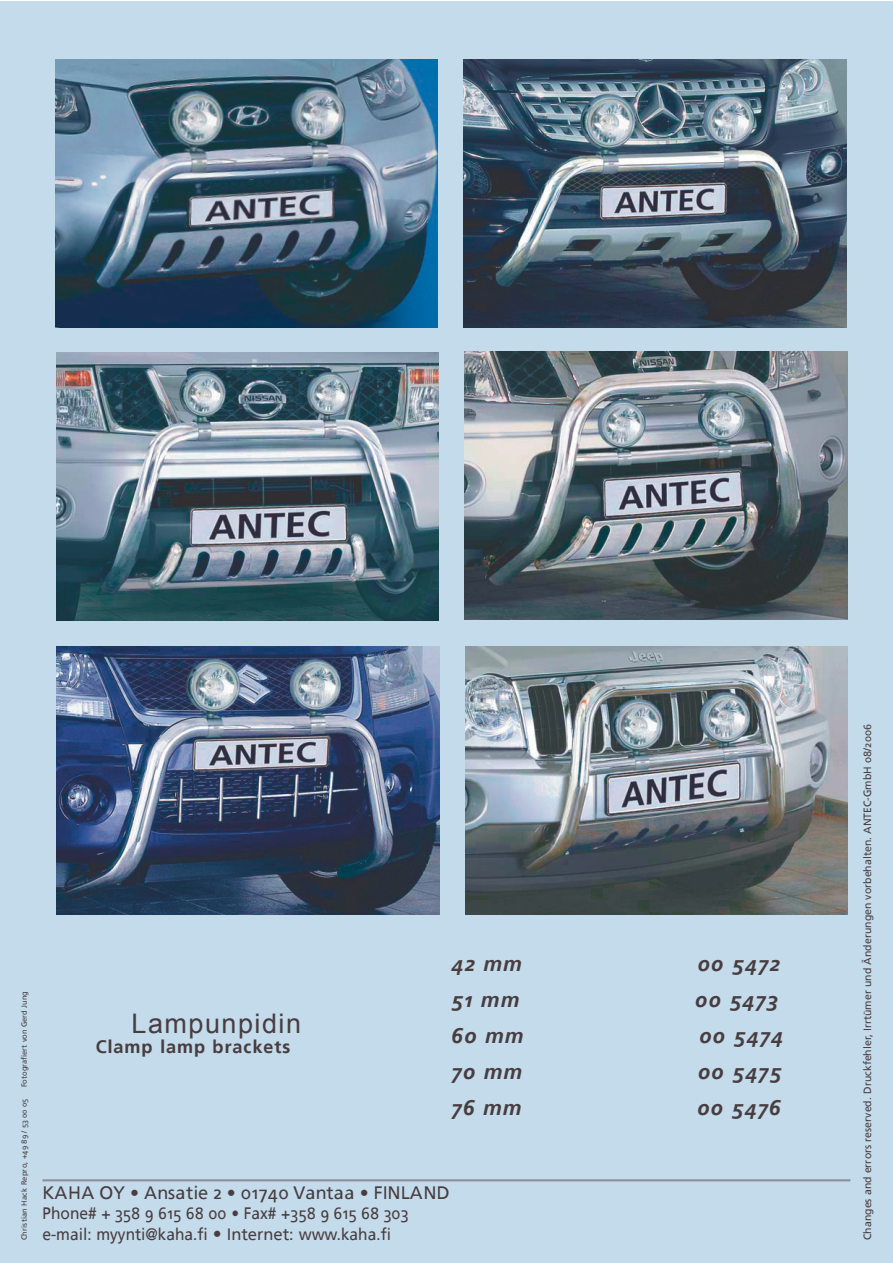
<style>
.page{position:relative;width:893px;height:1263px;background:#fff}
.page>*{position:absolute;margin:0;border:0;box-sizing:border-box;transform-origin:0 0}
.t1{font:27px "Arial";letter-spacing:.055em;color:#483d40}
.t2{font:italic 700 21px "Frutiger Linotype";letter-spacing:.055em;color:#483d40}
.t3{font:18px "Frutiger Linotype";letter-spacing:.025em;color:#483d40}
.t4{font:700 18px "Frutiger Linotype";letter-spacing:.055em;color:#483d40}
.t5{font:16.5px/21px "Frutiger Linotype";color:#483d40;scale:.94 1}
.t6{font:10.5px "Frutiger Linotype";color:#483d40}
.t7{font:7.5px "Frutiger Linotype";letter-spacing:.02em;color:#483d40}
.t8{font:7.5px "Frutiger Linotype";color:#483d40}
.s1{font-size:18px}
</style>
<div class="page">
<div style="left:0;top:1px;width:893px;height:1262px;background:#c3dbea"></div>
<hr style="left:43px;top:1179px;width:807px;height:2px;background:#8c909a">
<img style="left:55px;top:59px;width:383px;height:268px">
<img style="left:465px;top:352px;width:383px;height:268px">
<img style="left:56px;top:352px;width:383px;height:268px">
<img style="left:465px;top:646px;width:383px;height:268px">
<img style="left:56px;top:647px;width:383px;height:268px">
<img style="left:463px;top:59px;width:383px;height:268px">
<p class="t8" style="left:20px;top:1087px;width:98px;rotate:-90deg">Fotografiert von Gerd Jung</p>
<p class="t7" style="left:20px;top:1240px;width:143px;rotate:-90deg">Christian Hack Repro, +49 89 / 53 00 05</p>
<h1 class="t1" style="left:132px;top:1006px;width:171px">Lampunpidin</h1>
<h3 class="t4" style="left:96px;top:1035px;width:196px">Clamp lamp brackets</h3>
<h2 class="t2" style="left:451px;top:950px;width:72px">42 mm</h2>
<h2 class="t2" style="left:697px;top:950px;width:84px">00 5472</h2>
<h2 class="t2" style="left:451px;top:986px;width:70px">51 mm</h2>
<h2 class="t2" style="left:695px;top:986px;width:85px">00 5473</h2>
<h2 class="t2" style="left:451px;top:1022px;width:74px">60 mm</h2>
<h2 class="t2" style="left:699px;top:1022px;width:85px">00 5474</h2>
<h2 class="t2" style="left:451px;top:1058px;width:73px">70 mm</h2>
<h2 class="t2" style="left:698px;top:1058px;width:85px">00 5475</h2>
<h2 class="t2" style="left:451px;top:1094px;width:72px">76 mm</h2>
<h2 class="t2" style="left:697px;top:1094px;width:85px">00 5476</h2>
<h3 class="t3" style="left:43px;top:1181px;width:409px">KAHA OY • Ansatie 2 • 01740 Vantaa • FINLAND</h3>
<h3 class="t5" style="left:43px;top:1203px;width:391px">Phone# + 358 9 615 68 00 • Fax# +358 9 615 68 303 e-mail: myynti@kaha.fi <span class="s1">•</span> Internet: www.kaha.fi</h3>
<p class="t6" style="left:861px;top:1240px;width:517px;rotate:-90deg">Changes and errors reserved. Druckfehler, Irrtümer und Änderungen vorbehalten. ANTEC-GmbH 08/2006</p>
</div>
